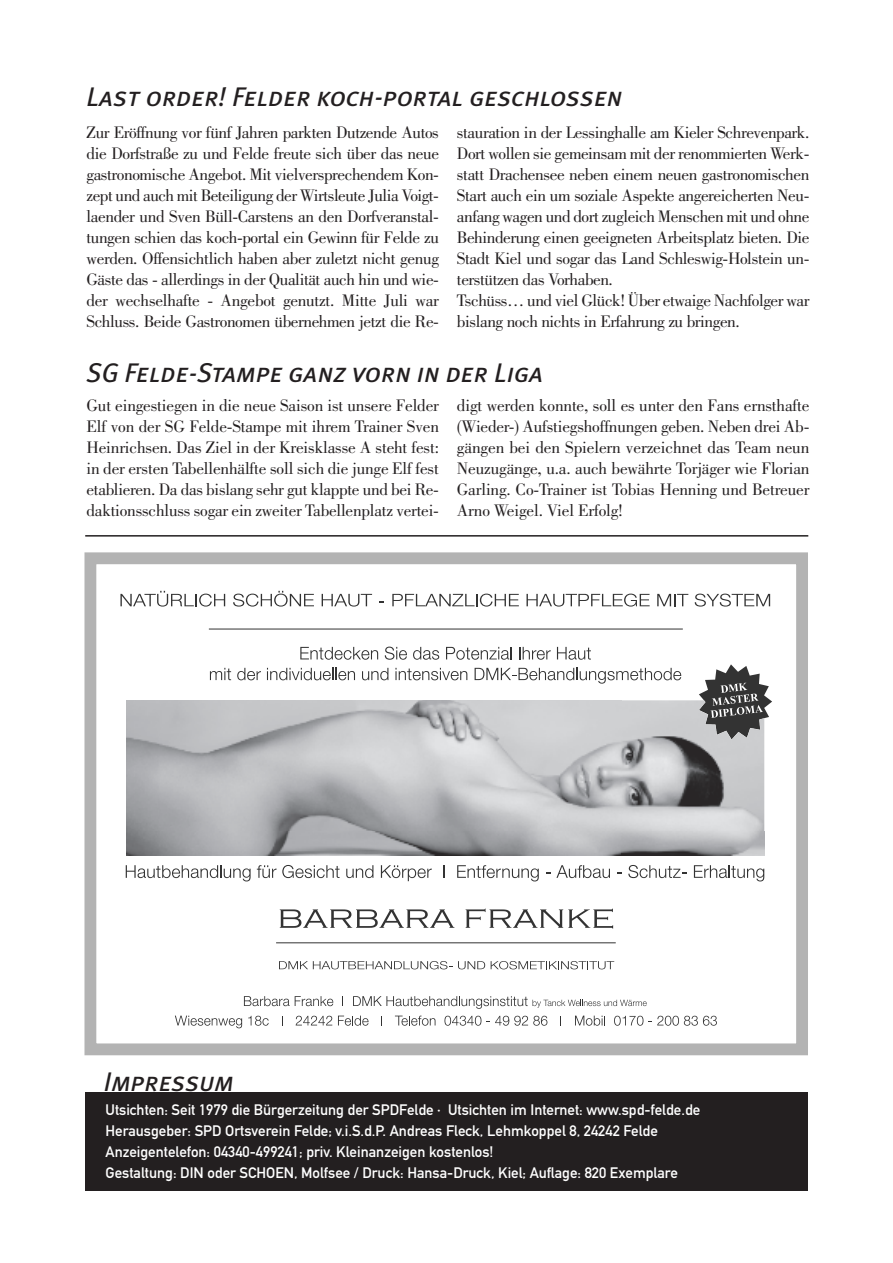
<style>
.page{position:relative;width:893px;height:1263px;background:#fff}
.page>*{position:absolute;margin:0;border:0;box-sizing:border-box;transform-origin:0 0}
.t1{font:italic 27px "Meta Plus Book Caps";color:#231f20}
.t2{font:17.25px/21px "Bodoni";letter-spacing:-.025em;color:#231f20;text-align:justify}
.t3{font:15px/21px "DIN Mittelschrift";color:#fff}
</style>
<div class="page">
<svg style="left:175px;top:1015px;width:67px;height:13px"></svg>
<svg style="left:248px;top:1016px;width:21px;height:10px"></svg>
<svg style="left:296px;top:1016px;width:36px;height:9px"></svg>
<svg style="left:338px;top:1015px;width:31px;height:11px"></svg>
<svg style="left:395px;top:1015px;width:40px;height:11px"></svg>
<svg style="left:444px;top:1016px;width:37px;height:10px"></svg>
<svg style="left:487px;top:1016px;width:60px;height:10px"></svg>
<svg style="left:575px;top:1015px;width:30px;height:11px"></svg>
<svg style="left:614px;top:1016px;width:29px;height:10px"></svg>
<svg style="left:649px;top:1016px;width:68px;height:10px"></svg>
<svg style="left:280px;top:909px;width:175px;height:19px"></svg>
<svg style="left:466px;top:908px;width:147px;height:21px"></svg>
<svg style="left:279px;top:961px;width:173px;height:8px"></svg>
<svg style="left:458px;top:961px;width:27px;height:8px"></svg>
<svg style="left:491px;top:961px;width:123px;height:8px"></svg>
<hr style="left:276px;top:942px;width:340px;height:1px;background:#333">
<div style="left:84px;top:552px;width:724px;height:503px;border:12px solid #b3b3b3"></div>
<svg style="left:244px;top:996px;width:89px;height:10px"></svg>
<svg style="left:353px;top:996px;width:294px;height:13px"></svg>
<svg style="left:120px;top:591px;width:105px;height:16px"></svg>
<svg style="left:233px;top:591px;width:81px;height:16px"></svg>
<svg style="left:322px;top:594px;width:50px;height:12px"></svg>
<svg style="left:392px;top:594px;width:127px;height:13px"></svg>
<svg style="left:526px;top:594px;width:124px;height:12px"></svg>
<svg style="left:657px;top:594px;width:31px;height:12px"></svg>
<svg style="left:695px;top:594px;width:75px;height:13px"></svg>
<svg style="left:300px;top:647px;width:78px;height:13px"></svg>
<svg style="left:385px;top:647px;width:22px;height:13px"></svg>
<svg style="left:413px;top:647px;width:26px;height:13px"></svg>
<svg style="left:446px;top:647px;width:66px;height:13px"></svg>
<svg style="left:519px;top:647px;width:32px;height:13px"></svg>
<svg style="left:557px;top:647px;width:34px;height:13px"></svg>
<svg style="left:210px;top:668px;width:21px;height:12px"></svg>
<svg style="left:237px;top:668px;width:24px;height:12px"></svg>
<svg style="left:267px;top:668px;width:88px;height:12px"></svg>
<svg style="left:362px;top:668px;width:26px;height:12px"></svg>
<svg style="left:395px;top:668px;width:72px;height:12px"></svg>
<svg style="left:475px;top:668px;width:206px;height:16px"></svg>
<hr style="left:209px;top:629px;width:474px;height:1px;background:#333">
<svg style="left:126px;top:865px;width:125px;height:16px"></svg>
<svg style="left:257px;top:865px;width:83px;height:13px"></svg>
<svg style="left:346px;top:865px;width:27px;height:13px"></svg>
<svg style="left:381px;top:865px;width:51px;height:16px"></svg>
<svg style="left:443px;top:865px;width:1px;height:13px"></svg>
<svg style="left:457px;top:865px;width:82px;height:16px"></svg>
<svg style="left:556px;top:865px;width:54px;height:13px"></svg>
<svg style="left:628px;top:865px;width:58px;height:13px"></svg>
<svg style="left:694px;top:865px;width:70px;height:16px"></svg>
<svg style="left:699px;top:664px;width:73px;height:75px"></svg>
<img style="left:126px;top:700px;width:496px;height:132px">
<img style="left:622px;top:732px;width:142px;height:100px">
<img style="left:126px;top:832px;width:638px;height:23px">
<hr style="left:85px;top:535px;width:723px;height:2px;background:#231f20">
<div style="left:85px;top:1092px;width:723px;height:98px;background:#231f20"></div>
<h1 class="t1" style="left:87px;top:81px;width:537px">Last order! Felder koch-portal geschlossen</h1>
<p class="t2" style="left:87px;top:123px;width:354px">Zur Eröffnung vor fünf Jahren parkten Dutzende Autos die Dorfstraße zu und Felde freute sich über das neue gastronomische Angebot. Mit vielversprechendem Kon&shy;zept und auch mit Beteiligung der Wirtsleute Julia Voigt&shy;laender und Sven Büll-Carstens an den Dorfveranstal&shy;tungen schien das koch-portal ein Gewinn für Felde zu werden. Offensichtlich haben aber zuletzt nicht genug Gäste das - allerdings in der Qualität auch hin und wie&shy;der wechselhafte - Angebot genutzt. Mitte Juli war Schluss. Beide Gastronomen übernehmen jetzt die Re-</p>
<p class="t2" style="left:457px;top:123px;width:354px;text-align:left">stauration in der Lessinghalle am Kieler Schrevenpark.<br>Dort wollen sie gemeinsam mit der renommierten Werk&shy;statt Drachensee neben einem neuen gastronomischen Start auch ein um soziale Aspekte angereicherten Neu&shy;anfang wagen und dort zugleich Menschen mit und ohne Behinderung einen geeigneten Arbeitsplatz bieten. Die Stadt Kiel und sogar das Land Schleswig-Holstein un&shy;terstützen das Vorhaben.<br>Tschüss… und viel Glück! Über etwaige Nachfolger war bislang noch nichts in Erfahrung zu bringen.</p>
<h1 class="t1" style="left:87px;top:357px;width:458px">SG Felde-Stampe ganz vorn in der Liga</h1>
<p class="t2" style="left:87px;top:396px;width:354px">Gut eingestiegen in die neue Saison ist unsere Felder Elf von der SG Felde-Stampe mit ihrem Trainer Sven Heinrichsen. Das Ziel in der Kreisklasse A steht fest: in der ersten Tabellenhälfte soll sich die junge Elf fest etablieren. Da das bislang sehr gut klappte und bei Re&shy;daktionsschluss sogar ein zweiter Tabellenplatz vertei-</p>
<p class="t2" style="left:457px;top:396px;width:354px">digt werden konnte, soll es unter den Fans ernsthafte (Wieder-) Aufstiegshoffnungen geben. Neben drei Ab&shy;gängen bei den Spielern verzeichnet das Team neun Neuzugänge, u.a. auch bewährte Torjäger wie Florian Garling. Co-Trainer ist Tobias Henning und Betreuer Arno Weigel. Viel Erfolg!</p>
<h1 class="t1" style="left:104px;top:1066px;width:131px">Impressum</h1>
<p class="t3" style="left:106px;top:1100px;width:596px">Utsichten: Seit 1979 die Bürgerzeitung der SPDFelde · Utsichten im Internet: www.spd-felde.de Herausgeber: SPD Ortsverein Felde; v.i.S.d.P. Andreas Fleck, Lehmkoppel 8, 24242 Felde Anzeigentelefon: 04340-499241; priv. Kleinanzeigen kostenlos!<br>Gestaltung: DIN oder SCHOEN, Molfsee / Druck: Hansa-Druck, Kiel; Auflage: 820 Exemplare</p>
</div>
